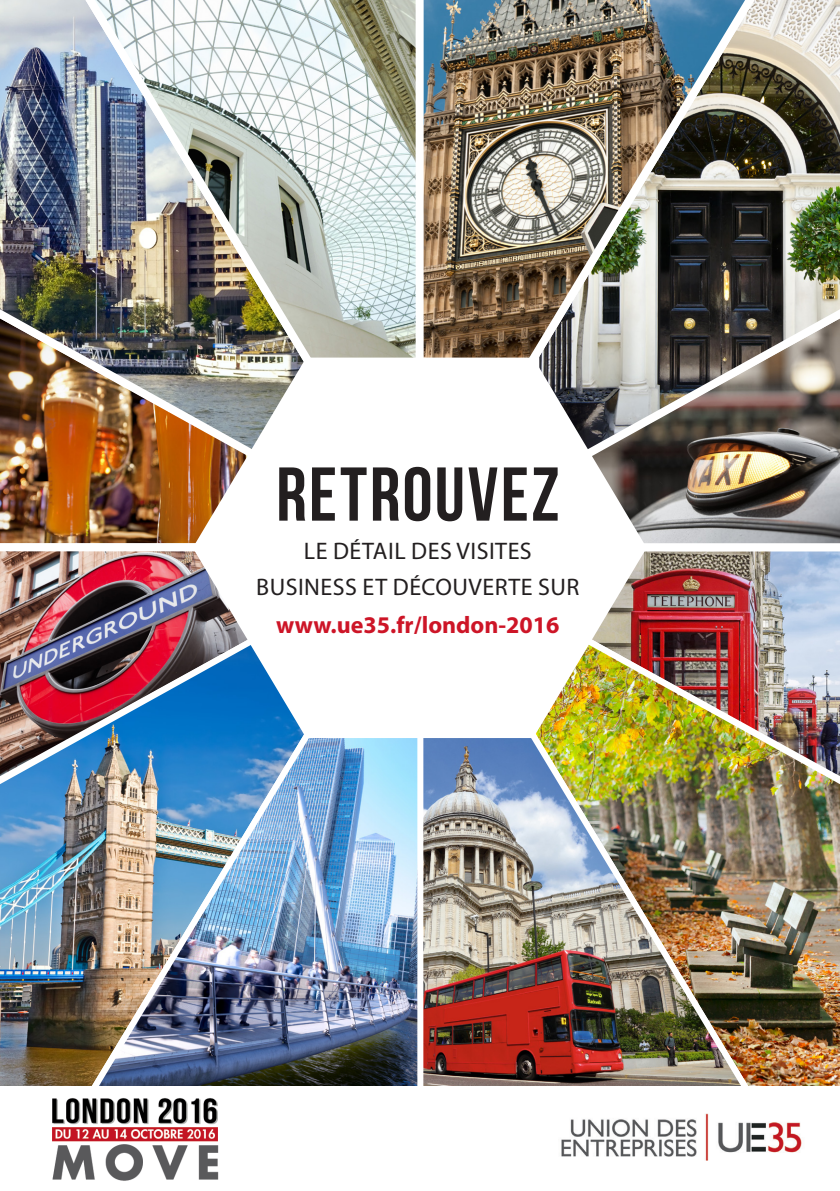
<style>
.page{position:relative;width:840px;height:1191px;background:#fff}
.page>*{position:absolute;margin:0;border:0;box-sizing:border-box;transform-origin:0 0}
.t1{font:700 76px "Bebas Neue";letter-spacing:.035em;color:#231f20}
.t2{font:24px/36px "Myriad Pro";letter-spacing:.02em;color:#231f20;text-align:center}
.t3{font:700 24px "Myriad Pro";color:#cd1527}
</style>
<div class="page">
<img style="left:0;top:0;width:63px;height:531px">
<img style="left:774px;top:569px;width:65px;height:517px">
<img style="left:776px;top:0;width:63px;height:569px">
<img style="left:0;top:531px;width:65px;height:555px">
<img style="left:63px;top:0;width:348px;height:576px">
<img style="left:426px;top:576px;width:348px;height:510px">
<img style="left:411px;top:0;width:365px;height:576px">
<img style="left:65px;top:526px;width:361px;height:560px">
<svg style="left:193px;top:357px;width:453px;height:381px"></svg>
<img style="left:561px;top:1113px;width:241px;height:48px">
<img style="left:52px;top:1098px;width:167px;height:83px">
<p class="t1" style="left:276px;top:453px;width:285px">RETROUVEZ</p>
<p class="t2" style="left:256px;top:532px;width:324px">LE DÉTAIL DES VISITES<br>BUSINESS ET DÉCOUVERTE SUR</p>
<p class="t3" style="left:276px;top:609px;width:285px">www.ue35.fr/london-2016</p>
</div>
